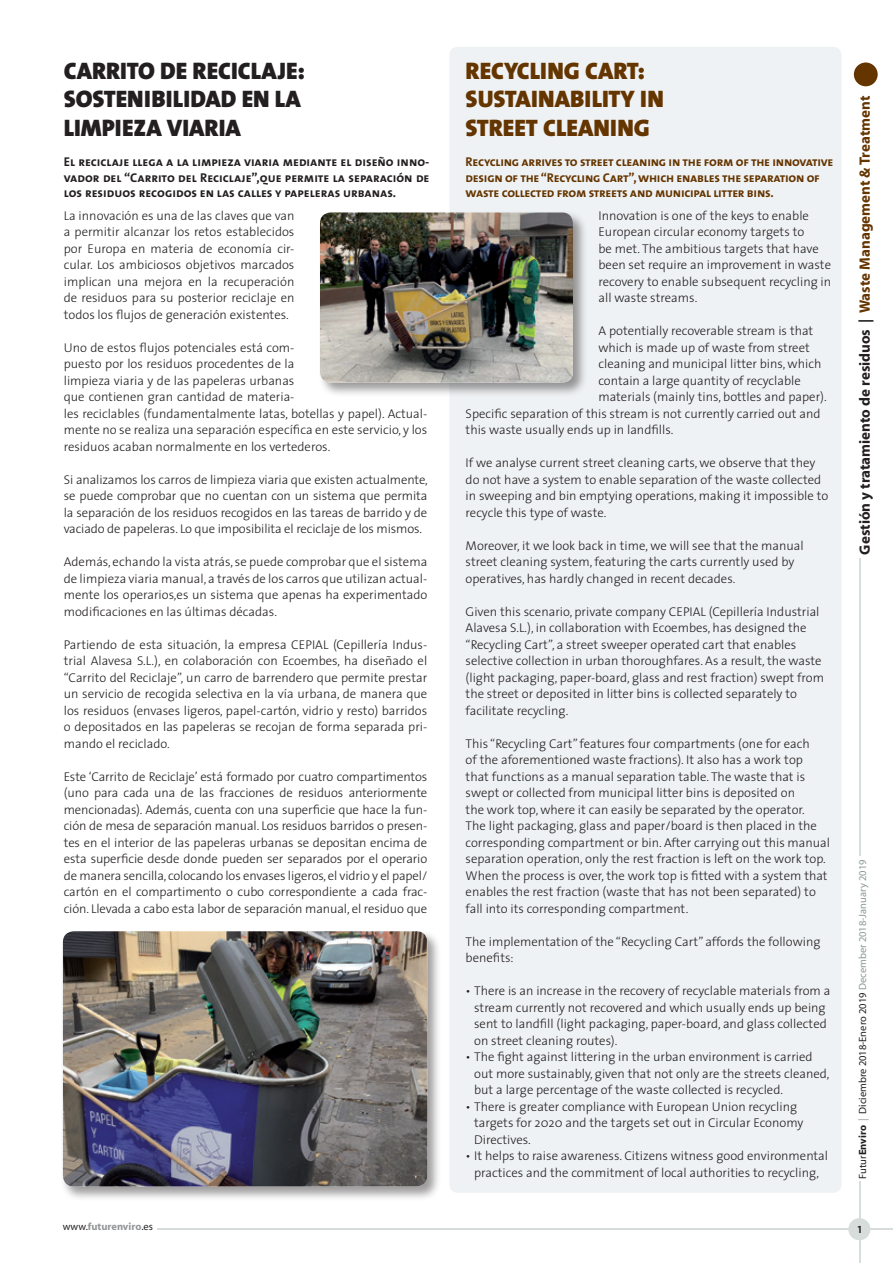
<style>
.page{position:relative;width:893px;height:1263px;background:#fff}
.page>*{position:absolute;margin:0;border:0;box-sizing:border-box;transform-origin:0 0}
.Titular_Grande{font:24px/28.5px "The Sans Black Caps";color:#231f20}
.Titular_Grande-2{font:24px/28.5px "The Sans Black Caps";color:#653500}
.t1{font:700 15px "Myriad";color:#231f20}
.Texto_ingles{font:300 12.75px/16.5px "The Sans";color:#231f20}
.Texto{font:300 12.75px/16.5px "The Sans";color:#231f20;text-align:justify}
.Titular_Grande-3{font:12.75px/15.3px "The Sans Bold Caps";letter-spacing:-.02em;color:#653500}
.Titular_Grande-4{font:12.75px/15.3px "The Sans Bold Caps";color:#231f20;text-align:justify}
.t2{font:10.5px "Myriad";color:#231f20}
.t3{font:700 10.5px "Myriad";color:#939598}
.t4{font:10.5px "The Sans Bold Caps";color:#231f20}
.s1{color:#653500}
.s2{font-weight:700}
.s3{color:#8b9b92}
.s4{font-weight:400;color:#231f20}
</style>
<div class="page">
<hr style="left:860px;top:558px;width:1px;height:297px;background:#d7ddda">
<div style="left:854px;top:63px;width:24px;height:23px;background:#653500;border-radius:50%"></div>
<hr style="left:157px;top:1228px;width:736px;height:2px;background:#d7ddda">
<hr style="left:859px;top:1181px;width:1px;height:82px;background:#d7ddda">
<div style="left:848px;top:1218px;width:22px;height:22px;background:#d7ddda;border-radius:50%"></div>
<div style="left:449px;top:47px;width:393px;height:1146px;background:#eff2f4;border-radius:9px"></div>
<div style="left:318px;top:210px;width:270px;height:187px;background:#231f20;opacity:.45"></div>
<img style="left:320px;top:212px;width:253px;height:171px">
<div style="left:61px;top:929px;width:381px;height:272px;background:#231f20;opacity:.45"></div>
<img style="left:63px;top:931px;width:364px;height:255px">
<p class="Titular_Grande" style="left:64px;top:56px;width:243px">CARRITO DE RECICLAJE:<br>SOSTENIBILIDAD EN LA<br>LIMPIEZA VIARIA</p>
<p class="Titular_Grande-4" style="left:64px;top:154px;width:367px">El reciclaje llega a la limpieza viaria mediante el diseño inno&shy;vador del “Carrito del Reciclaje”,que permite la separación de los residuos recogidos en las calles y papeleras urbanas.</p>
<p class="Texto" style="left:64px;top:207px;width:232px">La innovación es una de las claves que van a permitir alcanzar los retos establecidos por Europa en materia de economía cir&shy;cular. Los ambiciosos objetivos marcados implican una mejora en la recuperación de residuos para su posterior reciclaje en todos los flujos de generación existentes.</p>
<p class="Texto" style="left:64px;top:339px;width:365px;text-align:left">Uno de estos flujos potenciales está com-<br>puesto por los residuos procedentes de la<br>limpieza viaria y de las papeleras urbanas<br>que contienen gran cantidad de materia-<br>les reciclables (fundamentalmente latas, botellas y papel). Actual&shy;mente no se realiza una separación específica en este servicio, y los residuos acaban normalmente en los vertederos.</p>
<p class="Texto" style="left:64px;top:471px;width:366px">Si analizamos los carros de limpieza viaria que existen actualmente, se puede comprobar que no cuentan con un sistema que permita la separación de los residuos recogidos en las tareas de barrido y de vaciado de papeleras. Lo que imposibilita el reciclaje de los mismos.</p>
<p class="Texto" style="left:64px;top:553px;width:365px">Además, echando la vista atrás, se puede comprobar que el sistema de limpieza viaria manual, a través de los carros que utilizan actual&shy;mente los operarios,es un sistema que apenas ha experimentado modificaciones en las últimas décadas.</p>
<p class="Texto" style="left:64px;top:636px;width:365px">Partiendo de esta situación, la empresa CEPIAL (Cepillería Indus&shy;trial Alavesa S.L.), en colaboración con Ecoembes, ha diseñado el “Carrito del Reciclaje”, un carro de barrendero que permite prestar un servicio de recogida selectiva en la vía urbana, de manera que los residuos (envases ligeros, papel-cartón, vidrio y resto) barridos o depositados en las papeleras se recojan de forma separada pri&shy;mando el reciclado.</p>
<p class="Texto" style="left:64px;top:768px;width:365px">Este ‘Carrito de Reciclaje’ está formado por cuatro compartimentos (uno para cada una de las fracciones de residuos anteriormente mencionadas). Además, cuenta con una superficie que hace la fun&shy;ción de mesa de separación manual. Los residuos barridos o presen&shy;tes en el interior de las papeleras urbanas se depositan encima de esta superficie desde donde pueden ser separados por el operario de manera sencilla, colocando los envases ligeros, el vidrio y el papel/ cartón en el compartimento o cubo correspondiente a cada frac&shy;ción. Llevada a cabo esta labor de separación manual, el residuo que</p>
<p class="Titular_Grande-2" style="left:466px;top:56px;width:200px">RECYCLING CART:<br>SUSTAINABILITY IN<br>STREET CLEANING</p>
<p class="Titular_Grande-3" style="left:466px;top:154px;width:369px">Recycling arrives to street cleaning in the form of the innovative design of the “Recycling Cart”, which enables the separation of waste collected from streets and municipal litter bins.</p>
<p class="Texto_ingles" style="left:598px;top:207px;width:234px">Innovation is one of the keys to enable European circular economy targets to<br>be met. The ambitious targets that have been set require an improvement in waste recovery to enable subsequent recycling in all waste streams.</p>
<p class="Texto_ingles" style="left:598px;top:322px;width:216px">A potentially recoverable stream is that</p>
<p class="Texto_ingles" style="left:598px;top:339px;width:213px">which is made up of waste from street</p>
<p class="Texto_ingles" style="left:598px;top:355px;width:224px">cleaning and municipal litter bins, which</p>
<p class="Texto_ingles" style="left:598px;top:372px;width:204px">contain a large quantity of recyclable</p>
<p class="Texto_ingles" style="left:598px;top:388px;width:230px">materials (mainly tins, bottles and paper).</p>
<p class="Texto_ingles" style="left:466px;top:405px;width:357px">Specific separation of this stream is not currently carried out and</p>
<p class="Texto_ingles" style="left:466px;top:421px;width:209px">this waste usually ends up in landfills.</p>
<p class="Texto_ingles" style="left:466px;top:454px;width:364px">If we analyse current street cleaning carts, we observe that they do not have a system to enable separation of the waste collected in sweeping and bin emptying operations, making it impossible to recycle this type of waste.</p>
<p class="Texto_ingles" style="left:466px;top:537px;width:340px">Moreover, it we look back in time, we will see that the manual street cleaning system, featuring the carts currently used by operatives, has hardly changed in recent decades.</p>
<p class="Texto_ingles" style="left:466px;top:603px;width:360px">Given this scenario, private company CEPIAL (Cepillería Industrial Alavesa S.L.), in collaboration with Ecoembes, has designed the “Recycling Cart”, a street sweeper operated cart that enables selective collection in urban thoroughfares. As a result, the waste (light packaging, paper-board, glass and rest fraction) swept from the street or deposited in litter bins is collected separately to facilitate recycling.</p>
<p class="Texto_ingles" style="left:466px;top:735px;width:366px">This “Recycling Cart” features four compartments (one for each<br>of the aforementioned waste fractions). It also has a work top<br>that functions as a manual separation table. The waste that is swept or collected from municipal litter bins is deposited on<br>the work top, where it can easily be separated by the operator.<br>The light packaging, glass and paper/board is then placed in the corresponding compartment or bin. After carrying out this manual separation operation, only the rest fraction is left on the work top.<br>When the process is over, the work top is fitted with a system that enables the rest fraction (waste that has not been separated) to fall into its corresponding compartment.</p>
<p class="Texto_ingles" style="left:466px;top:933px;width:356px">The implementation of the “Recycling Cart” affords the following benefits:</p>
<p class="Texto_ingles" style="left:474px;top:982px;width:358px;text-indent:-9px">• There is an increase in the recovery of recyclable materials from a stream currently not recovered and which usually ends up being sent to landfill (light packaging, paper-board, and glass collected on street cleaning routes).</p>
<p class="Texto_ingles" style="left:474px;top:1048px;width:357px;text-indent:-9px">• The fight against littering in the urban environment is carried out more sustainably, given that not only are the streets cleaned, but a large percentage of the waste collected is recycled.</p>
<p class="Texto_ingles" style="left:474px;top:1098px;width:331px;text-indent:-9px">• There is greater compliance with European Union recycling targets for 2020 and the targets set out in Circular Economy<br>Directives.</p>
<p class="Texto_ingles" style="left:466px;top:1147px;width:364px;text-align:center">• It helps to raise awareness. Citizens witness good environmental practices and the commitment of local authorities to recycling,</p>
<p class="t1" style="left:857px;top:555px;width:460px;rotate:-90deg">Gestión y tratamiento de residuos | <span class="s1">Waste Management &amp; Treatment</span></p>
<p class="t2" style="left:857px;top:1178px;width:320px;rotate:-90deg">Futur<span class="s2">Enviro</span> <span class="s3">|</span> Diciembre 2018-Enero 2019 <span class="s3">December 2018-January 2019</span></p>
<p class="t3" style="left:63px;top:1221px;width:92px"><span class="s4">www.</span>futurenviro<span class="s4">.es</span></p>
<p class="t4" style="left:858px;top:1220px;width:5px">1</p>
</div>
